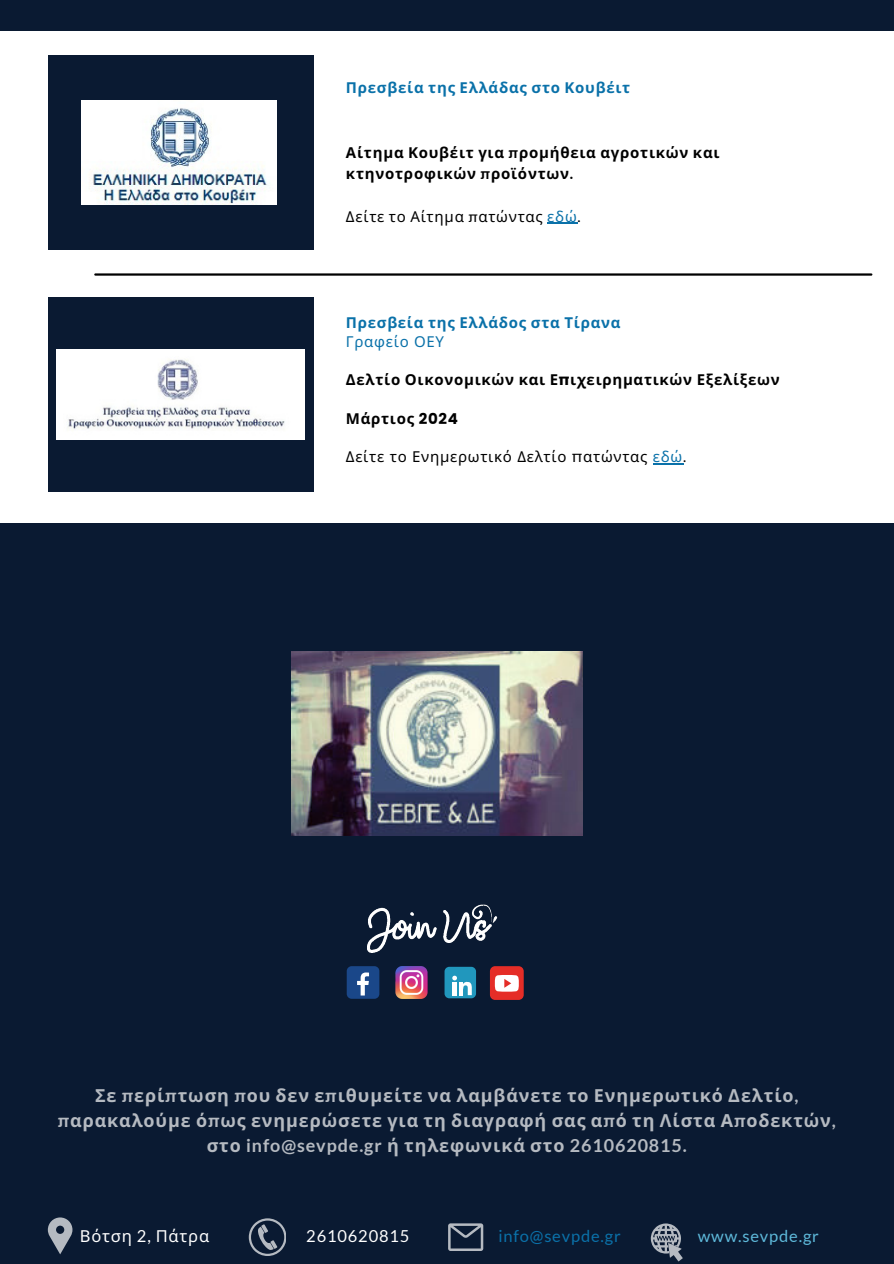
<style>
.page{position:relative;width:894px;height:1264px;background:#fff}
.page>*{position:absolute;margin:0;border:0;box-sizing:border-box;transform-origin:0 0}
.t1{font:700 18px/24.8px "Noto Sans";letter-spacing:.05em;color:#b5bac1;text-align:center}
.t2{font:700 18px "Lato";letter-spacing:.05em;color:#b5bac1}
.t3{font:16.5px "Lato";letter-spacing:.05em;color:#0a71a9}
.t4{font:16.5px "Lato";letter-spacing:.05em;color:#5eb9da}
.t5{font:16.5px "Noto Sans";letter-spacing:.05em;color:#fff}
.t6{font:16.5px "Lato";letter-spacing:.05em;color:#fff}
.t7{font:700 15px/21.3px "Noto Sans";letter-spacing:.05em;color:#000}
.t8{font:15px "Noto Sans";letter-spacing:.045em;color:#000}
.t9{font:700 15px "Noto Sans";letter-spacing:.05em;color:#0a71a9}
.t10{font:15px "Noto Sans";letter-spacing:.045em;color:#0a71a9}
.s1{font-family:"Lato"}
.s2{color:#0a71a9}
.s3{font-family:"Poppins"}
.s4{font-family:"Noto Sans"}
</style>
<div class="page">
<div style="left:0;top:1206px;width:893px;height:57px;background:#0a1a32"></div>
<svg style="left:249px;top:1218px;width:37px;height:37px"></svg>
<svg style="left:448px;top:1223px;width:35px;height:27px"></svg>
<svg style="left:650px;top:1223px;width:32px;height:38px"></svg>
<svg style="left:48px;top:1217px;width:24px;height:37px"></svg>
<div style="left:0;top:523px;width:893px;height:684px;background:#0a1a32"></div>
<img style="left:292px;top:651px;width:290px;height:184px">
<div style="left:346px;top:966px;width:33px;height:32px;background:#1a4789;border-radius:5px"></div>
<svg style="left:357px;top:972px;width:12px;height:23px"></svg>
<div style="left:490px;top:966px;width:33px;height:33px;background:#e52d27;border-radius:5px"></div>
<svg style="left:494px;top:975px;width:24px;height:16px"></svg>
<div style="left:444px;top:966px;width:32px;height:32px;background:#2197bd;border-radius:5px"></div>
<svg style="left:452px;top:975px;width:20px;height:20px"></svg>
<img style="left:395px;top:966px;width:33px;height:33px">
<img style="left:367px;top:904px;width:131px;height:48px">
<div style="left:49px;top:55px;width:264px;height:195px;background:#0a1a32"></div>
<div style="left:49px;top:297px;width:264px;height:194px;background:#0a1a32"></div>
<hr style="left:95px;top:273px;width:776px;height:3px;background:#000">
<img style="left:57px;top:349px;width:247px;height:90px">
<div style="left:0;top:0;width:893px;height:30px;background:#0a1a32"></div>
<img style="left:81px;top:100px;width:195px;height:105px">
<hr style="left:652px;top:463px;width:31px;height:1px;background:#0a71a9">
<hr style="left:547px;top:223px;width:30px;height:1px;background:#0a71a9">
<p class="t9" style="left:346px;top:77px;width:286px">Πρεσβεία της Ελλάδας στο Κουβέιτ</p>
<p class="t7" style="left:346px;top:141px;width:375px">Αίτημα Κουβέιτ για <span class="s1">π</span>ρομήθεια αγροτικών και κτηνοτροφικών <span class="s1">π</span>ροϊόντων<span class="s1">.</span></p>
<p class="t8" style="left:346px;top:206px;width:236px">Δείτε το Αίτημα <span class="s1">π</span>ατώντας <span class="s2">εδώ</span><span class="s1">.</span></p>
<p class="t9" style="left:346px;top:312px;width:276px">Πρεσβεία της Ελλάδος στα Τίρανα</p>
<p class="t10" style="left:346px;top:331px;width:100px">Γραφείο ΟΕΥ</p>
<p class="t7" style="left:346px;top:369px;width:435px">Δελτίο Οικονομικών και Ε<span class="s3">π</span>ιχειρηματικών Εξελίξεων</p>
<p class="t7" style="left:346px;top:407px;width:114px">Μάρτιος <span class="s3">2024</span></p>
<p class="t8" style="left:346px;top:446px;width:342px">Δείτε το Ενημερωτικό Δελτίο <span class="s3">π</span>ατώντας <span class="s2">εδώ</span><span class="s3">.</span></p>
<p class="t1" style="left:58px;top:1082px;width:779px">Σε <span class="s1">π</span>ερί<span class="s1">π</span>τωση <span class="s1">π</span>ου δεν ε<span class="s1">π</span>ιθυμείτε να λαμβάνετε το Ενημερωτικό Δελτίο<span class="s1">, π</span>αρακαλούμε ό<span class="s1">π</span>ως ενημερώσετε για τη διαγραφή σας α<span class="s1">π</span>ό τη Λίστα Α<span class="s1">π</span>οδεκτών<span class="s1">,</span></p>
<p class="t2" style="left:206px;top:1134px;width:481px"><span class="s4">στο</span> info@sevpde.gr <span class="s4">ή τηλεφωνικά στο</span> 2610620815.</p>
<p class="t5" style="left:80px;top:1224px;width:131px">Βότση <span class="s1">2,</span> Πάτρα</p>
<p class="t6" style="left:306px;top:1225px;width:105px">2610620815</p>
<p class="t3" style="left:498px;top:1225px;width:124px">info@sevpde.gr</p>
<p class="t4" style="left:697px;top:1225px;width:123px">www.sevpde.gr</p>
</div>
